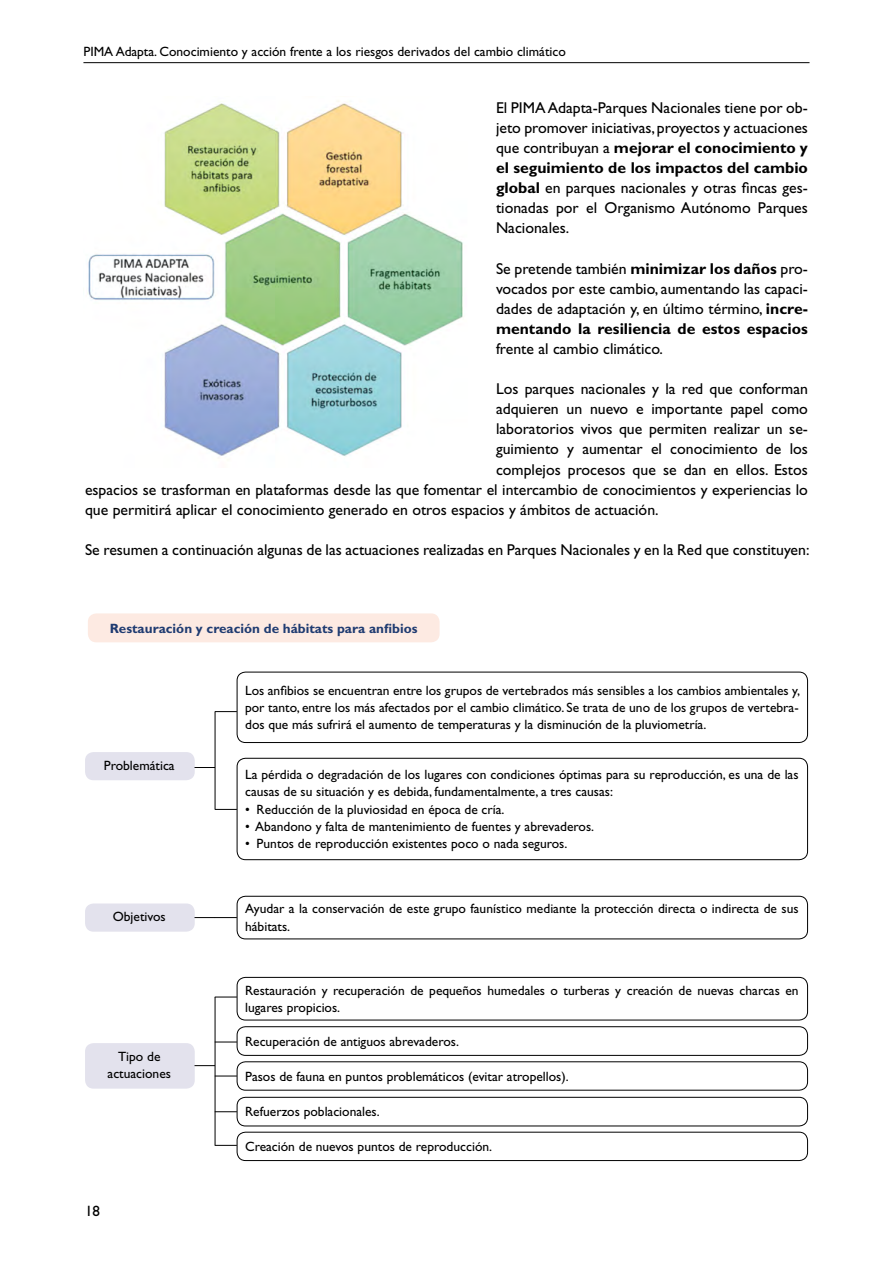
<style>
.page{position:relative;width:893px;height:1263px;background:#fff}
.page>*{position:absolute;margin:0;border:0;box-sizing:border-box;transform-origin:0 0}
.t1{font:15.75px/20.1px "Gill Sans Std";color:#000;text-align:justify}
.t2{font:15px "Gill Sans Std";color:#000}
.t3{font:13.5px/17.4px "Gill Sans Std";color:#000}
.t4{font:700 13.5px "Gill Sans Std";color:#1f3b71}
.s1{font-weight:700}
</style>
<div class="page">
<hr style="left:83px;top:62px;width:726px;height:1px;background:#000">
<img style="left:87px;top:100px;width:376px;height:360px">
<div style="left:88px;top:613px;width:352px;height:29px;background:#fdeae2;border-radius:9px"></div>
<svg style="left:216px;top:997px;width:21px;height:1px"></svg>
<div style="left:85px;top:752px;width:110px;height:28px;background:#e3e2ed;border-radius:9px"></div>
<hr style="left:215px;top:712px;width:1px;height:97px;background:#000">
<svg style="left:215px;top:711px;width:22px;height:1px"></svg>
<svg style="left:215px;top:809px;width:22px;height:1px"></svg>
<svg style="left:195px;top:767px;width:20px;height:1px"></svg>
<div style="left:237px;top:672px;width:571px;height:71px;border:1px solid #000;border-radius:9px"></div>
<div style="left:237px;top:758px;width:571px;height:102px;border:1px solid #000;border-radius:9px"></div>
<div style="left:85px;top:903px;width:110px;height:29px;background:#e3e2ed;border-radius:9px"></div>
<svg style="left:195px;top:917px;width:42px;height:1px"></svg>
<div style="left:237px;top:896px;width:571px;height:43px;border:1px solid #000;border-radius:9px"></div>
<div style="left:85px;top:1043px;width:110px;height:46px;background:#e3e2ed;border-radius:9px"></div>
<div style="left:237px;top:977px;width:571px;height:43px;border:1px solid #000;border-radius:9px"></div>
<div style="left:237px;top:1061px;width:571px;height:29px;border:1px solid #000;border-radius:9px"></div>
<div style="left:237px;top:1132px;width:571px;height:29px;border:1px solid #000;border-radius:9px"></div>
<hr style="left:215px;top:997px;width:1px;height:148px;background:#000">
<svg style="left:215px;top:1076px;width:22px;height:1px"></svg>
<svg style="left:215px;top:1042px;width:22px;height:1px"></svg>
<svg style="left:215px;top:1111px;width:22px;height:1px"></svg>
<svg style="left:215px;top:1145px;width:22px;height:1px"></svg>
<svg style="left:195px;top:1065px;width:20px;height:1px"></svg>
<div style="left:237px;top:1026px;width:571px;height:30px;border:1px solid #000;border-radius:9px"></div>
<div style="left:237px;top:1097px;width:571px;height:29px;border:1px solid #000;border-radius:9px"></div>
<p class="t3" style="left:83px;top:43px;width:484px">PIMA Adapta. Conocimiento y acción frente a los riesgos derivados del cambio climático</p>
<p class="t1" style="left:496px;top:98px;width:313px">El PIMA Adapta-Parques Nacionales tiene por ob&shy;jeto promover iniciativas, proyectos y actuaciones que contribuyan a <span class="s1">mejorar el conocimiento y el seguimiento de los impactos del cambio global</span> en parques nacionales y otras fincas ges&shy;tionadas por el Organismo Autónomo Parques Nacionales.</p>
<p class="t1" style="left:496px;top:258px;width:313px">Se pretende también <span class="s1">minimizar los daños</span> pro&shy;vocados por este cambio, aumentando las capaci&shy;dades de adaptación y, en último término, <span class="s1">incre&shy;mentando la resiliencia de estos espacios</span></p>
<p class="t1" style="left:496px;top:339px;width:169px">frente al cambio climático.</p>
<p class="t1" style="left:496px;top:379px;width:313px">Los parques nacionales y la red que conforman</p>
<p class="t1" style="left:496px;top:399px;width:313px">adquieren un nuevo e importante papel como</p>
<p class="t1" style="left:496px;top:419px;width:313px">laboratorios vivos que permiten realizar un se-</p>
<p class="t1" style="left:496px;top:439px;width:313px">guimiento y aumentar el conocimiento de los</p>
<p class="t1" style="left:496px;top:459px;width:313px">complejos procesos que se dan en ellos. Estos</p>
<p class="t1" style="left:85px;top:479px;width:724px">espacios se trasforman en plataformas desde las que fomentar el intercambio de conocimientos y experiencias lo</p>
<p class="t1" style="left:85px;top:499px;width:575px">que permitirá aplicar el conocimiento generado en otros espacios y ámbitos de actuación.</p>
<p class="t1" style="left:85px;top:540px;width:726px">Se resumen a continuación algunas de las actuaciones realizadas en Parques Nacionales y en la Red que constituyen:</p>
<p class="t4" style="left:110px;top:620px;width:309px">Restauración y creación de hábitats para anfibios</p>
<p class="t3" style="left:104px;top:757px;width:72px">Problemática</p>
<p class="t3" style="left:245px;top:681px;width:556px;text-align:justify">Los anfibios se encuentran entre los grupos de vertebrados más sensibles a los cambios ambientales y, por tanto, entre los más afectados por el cambio climático. Se trata de uno de los grupos de vertebra&shy;dos que más sufrirá el aumento de temperaturas y la disminución de la pluviometría.</p>
<p class="t3" style="left:245px;top:766px;width:555px">La pérdida o degradación de los lugares con condiciones óptimas para su reproducción, es una de las causas de su situación y es debida, fundamentalmente, a tres causas:</p>
<p class="t3" style="left:245px;top:800px;width:261px">• Reducción de la pluviosidad en época de cría.</p>
<p class="t3" style="left:245px;top:818px;width:351px">• Abandono y falta de mantenimiento de fuentes y abrevaderos.</p>
<p class="t3" style="left:245px;top:835px;width:324px">• Puntos de reproducción existentes poco o nada seguros.</p>
<p class="t3" style="left:113px;top:908px;width:55px">Objetivos</p>
<p class="t3" style="left:245px;top:900px;width:555px">Ayudar a la conservación de este grupo faunístico mediante la protección directa o indirecta de sus hábitats.</p>
<p class="t3" style="left:245px;top:981px;width:555px">Restauración y recuperación de pequeños humedales o turberas y creación de nuevas charcas en lugares propicios.</p>
<p class="t3" style="left:108px;top:1048px;width:65px;text-align:center">Tipo de actuaciones</p>
<p class="t2" style="left:85px;top:1202px;width:16px">18</p>
<p class="t3" style="left:245px;top:1032px;width:215px">Recuperación de antiguos abrevaderos.</p>
<p class="t3" style="left:245px;top:1067px;width:325px">Pasos de fauna en puntos problemáticos (evitar atropellos).</p>
<p class="t3" style="left:245px;top:1103px;width:136px">Refuerzos poblacionales.</p>
<p class="t3" style="left:245px;top:1138px;width:249px">Creación de nuevos puntos de reproducción.</p>
</div>
